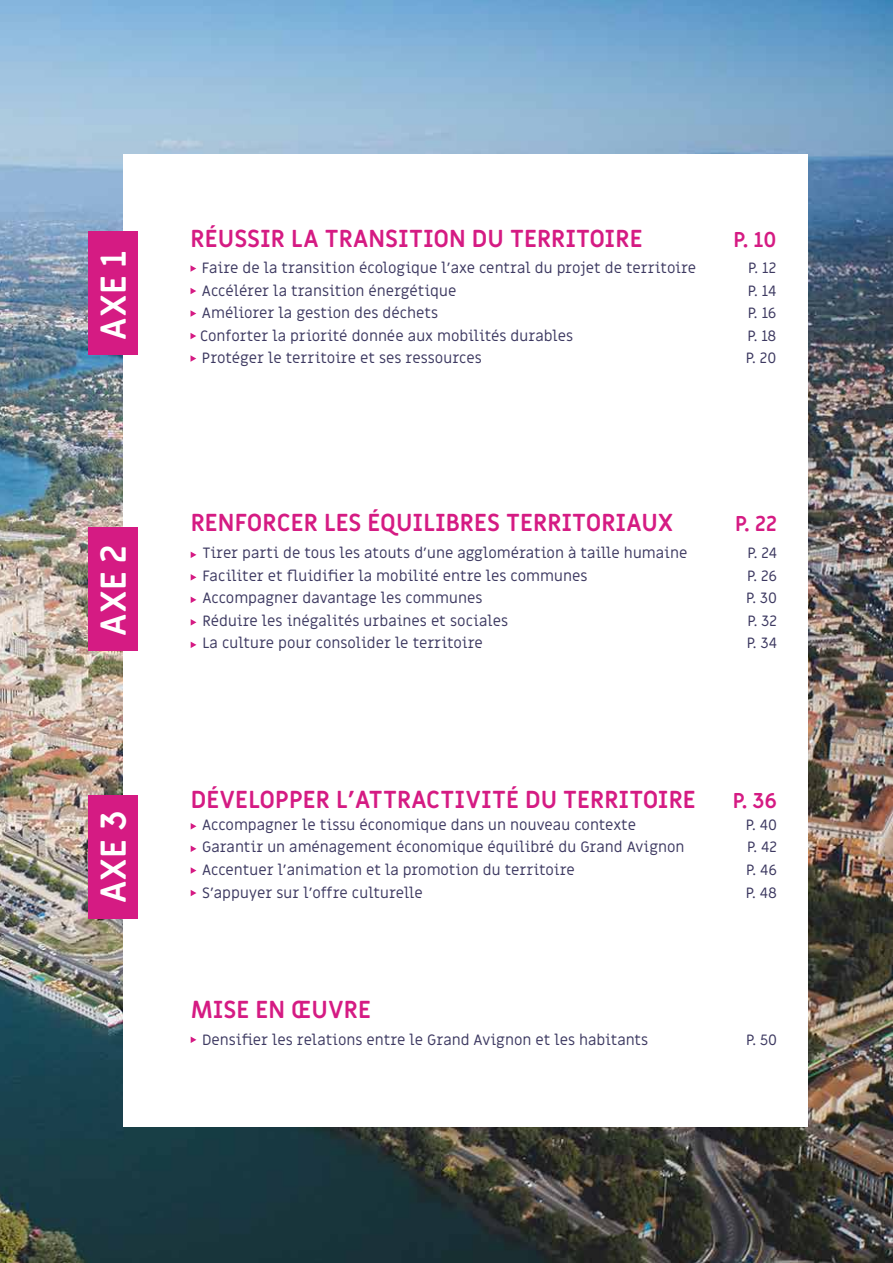
<style>
.page{position:relative;width:893px;height:1263px;background:#fff}
.page>*{position:absolute;margin:0;border:0;box-sizing:border-box;transform-origin:0 0}
.t1{font:700 35.1px "Miriam Libre";color:#fff}
.t2{font:700 24px "Miriam Libre";color:#d51b83}
.t3{font:700 21px "Miriam Libre";color:#d51b83}
.t4{font:15px "Miriam Libre";color:#3d3961}
</style>
<div class="page">
<img style="left:0;top:0;width:893px;height:1263px">
<div style="left:123px;top:155px;width:685px;height:972px;background:#fff"></div>
<svg style="left:191px;top:823px;width:5px;height:6px"></svg>
<svg style="left:191px;top:845px;width:5px;height:7px"></svg>
<svg style="left:191px;top:867px;width:5px;height:7px"></svg>
<svg style="left:191px;top:890px;width:5px;height:6px"></svg>
<svg style="left:191px;top:1036px;width:5px;height:7px"></svg>
<svg style="left:191px;top:265px;width:5px;height:7px"></svg>
<svg style="left:191px;top:288px;width:5px;height:6px"></svg>
<svg style="left:191px;top:310px;width:5px;height:7px"></svg>
<svg style="left:191px;top:333px;width:5px;height:6px"></svg>
<svg style="left:191px;top:355px;width:5px;height:7px"></svg>
<svg style="left:191px;top:552px;width:5px;height:6px"></svg>
<svg style="left:191px;top:574px;width:5px;height:7px"></svg>
<svg style="left:191px;top:597px;width:5px;height:6px"></svg>
<svg style="left:191px;top:619px;width:5px;height:7px"></svg>
<svg style="left:191px;top:642px;width:5px;height:6px"></svg>
<div style="left:89px;top:795px;width:49px;height:123px;background:#d51b83"></div>
<div style="left:89px;top:528px;width:49px;height:123px;background:#d51b83"></div>
<div style="left:89px;top:232px;width:49px;height:123px;background:#d51b83"></div>
<h1 class="t1" style="left:92px;top:340px;width:91px;rotate:-90deg">AXE 1</h1>
<h1 class="t1" style="left:92px;top:636px;width:93px;rotate:-90deg">AXE 2</h1>
<h1 class="t1" style="left:92px;top:903px;width:94px;rotate:-90deg">AXE 3</h1>
<h2 class="t2" style="left:191px;top:223px;width:454px">RÉUSSIR LA TRANSITION DU TERRITOIRE</h2>
<h3 class="t3" style="left:734px;top:226px;width:44px">P. 10</h3>
<p class="t4" style="left:202px;top:259px;width:496px">Faire de la transition écologique l’axe central du projet de territoire</p>
<p class="t4" style="left:748px;top:259px;width:30px">P. 12</p>
<p class="t4" style="left:202px;top:281px;width:256px">Accélérer la transition énergétique</p>
<p class="t4" style="left:748px;top:281px;width:30px">P. 14</p>
<p class="t4" style="left:202px;top:304px;width:238px">Améliorer la gestion des déchets</p>
<p class="t4" style="left:748px;top:304px;width:30px">P. 16</p>
<p class="t4" style="left:200px;top:326px;width:375px">Conforter la priorité donnée aux mobilités durables</p>
<p class="t4" style="left:747px;top:326px;width:30px">P. 18</p>
<p class="t4" style="left:202px;top:349px;width:281px">Protéger le territoire et ses ressources</p>
<p class="t4" style="left:746px;top:349px;width:32px">P. 20</p>
<h2 class="t2" style="left:191px;top:508px;width:484px">RENFORCER LES ÉQUILIBRES TERRITORIAUX</h2>
<h3 class="t3" style="left:735px;top:511px;width:43px">P. 22</h3>
<p class="t4" style="left:202px;top:544px;width:486px">Tirer parti de tous les atouts d’une agglomération à taille humaine</p>
<p class="t4" style="left:748px;top:544px;width:31px">P. 24</p>
<p class="t4" style="left:202px;top:566px;width:386px">Faciliter et fluidifier la mobilité entre les communes</p>
<p class="t4" style="left:747px;top:566px;width:31px">P. 26</p>
<p class="t4" style="left:202px;top:589px;width:282px">Accompagner davantage les communes</p>
<p class="t4" style="left:746px;top:589px;width:32px">P. 30</p>
<p class="t4" style="left:202px;top:611px;width:307px">Réduire les inégalités urbaines et sociales</p>
<p class="t4" style="left:748px;top:611px;width:31px">P. 32</p>
<p class="t4" style="left:202px;top:634px;width:282px">La culture pour consolider le territoire</p>
<p class="t4" style="left:747px;top:634px;width:32px">P. 34</p>
<h2 class="t2" style="left:191px;top:784px;width:507px">DÉVELOPPER L’ATTRACTIVITÉ DU TERRITOIRE</h2>
<h3 class="t3" style="left:733px;top:787px;width:46px">P. 36</h3>
<p class="t4" style="left:202px;top:815px;width:435px">Accompagner le tissu économique dans un nouveau contexte</p>
<p class="t4" style="left:746px;top:815px;width:33px">P. 40</p>
<p class="t4" style="left:202px;top:838px;width:484px">Garantir un aménagement économique équilibré du Grand Avignon</p>
<p class="t4" style="left:747px;top:838px;width:32px">P. 42</p>
<p class="t4" style="left:202px;top:861px;width:374px">Accentuer l’animation et la promotion du territoire</p>
<p class="t4" style="left:746px;top:861px;width:33px">P. 46</p>
<p class="t4" style="left:202px;top:883px;width:222px">S’appuyer sur l’offre culturelle</p>
<p class="t4" style="left:746px;top:883px;width:33px">P. 48</p>
<h2 class="t2" style="left:191px;top:994px;width:182px">MISE EN ŒUVRE</h2>
<p class="t4" style="left:202px;top:1030px;width:448px">Densifier les relations entre le Grand Avignon et les habitants</p>
<p class="t4" style="left:746px;top:1030px;width:33px">P. 50</p>
</div>
